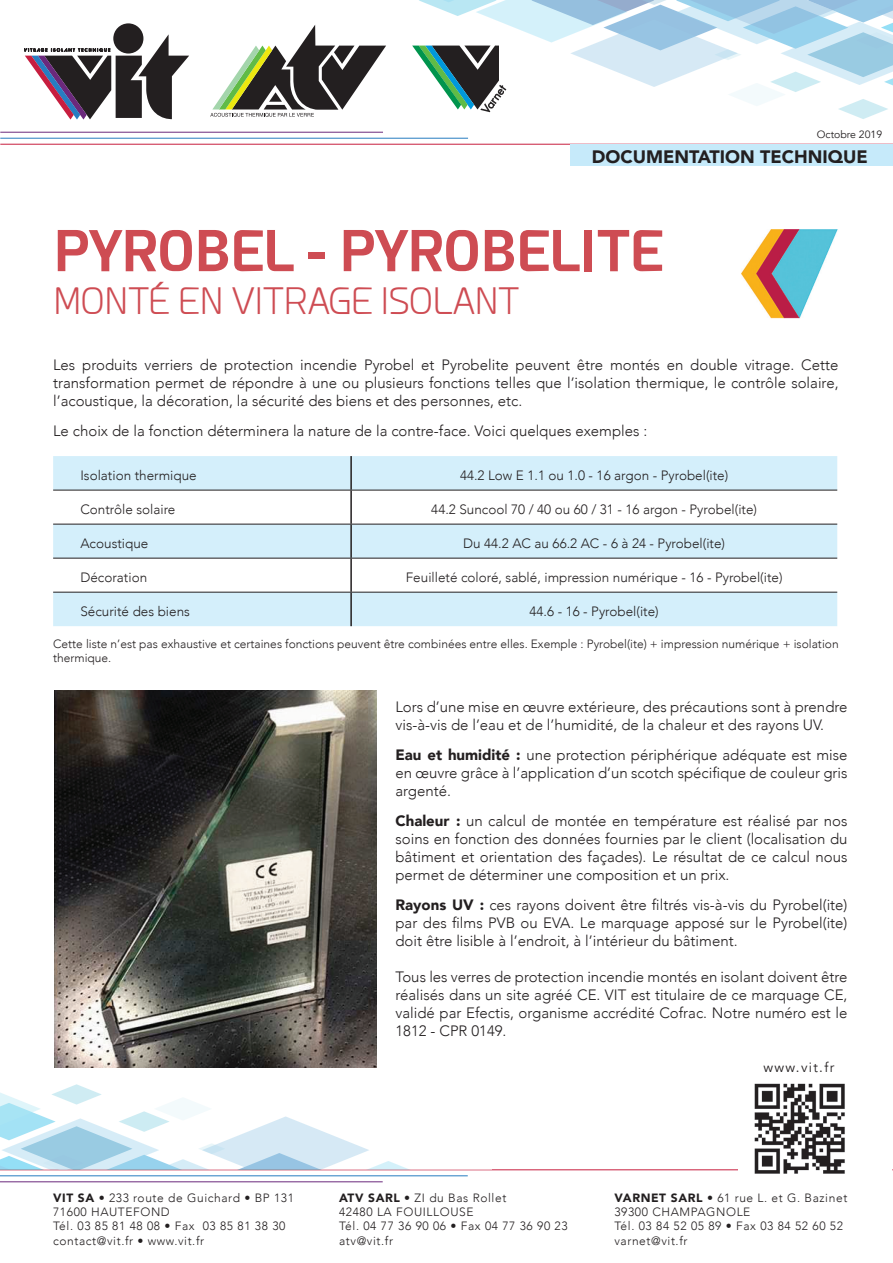
<style>
.page{position:relative;width:893px;height:1263px;background:#fff}
.page>*{position:absolute;margin:0;border:0;box-sizing:border-box;transform-origin:0 0}
.t1{font:700 55.5px "Esphimere";color:#ce4c53}
.t2{font:300 36px "Esphimere";color:#ce4c53}
.t3{font:900 18px "Avenir";color:#231f20}
.t4{font:300 15px/18px "Avenir";color:#231f20;text-align:justify}
.t5{font:300 13.5px "Avenir";color:#231f20}
.t6{font:13.5px "Avenir";letter-spacing:.1em;color:#231f20}
.t7{font:300 12px/14.4px "Avenir";letter-spacing:.05em;color:#231f20}
.t8{font:300 12px/14.4px "Avenir";color:#231f20}
.t9{font:10.5px "Avenir";color:#231f20}
.s1{font-weight:900}
</style>
<div class="page">
<svg style="left:210px;top:0;width:682px;height:119px"></svg>
<div style="left:113px;top:23px;width:30px;height:31px;background:#231f20;border-radius:50%"></div>
<svg style="left:24px;top:34px;width:165px;height:86px"></svg>
<hr style="left:0;top:144px;width:893px;height:1px;background:#c71e3f">
<hr style="left:0;top:132px;width:383px;height:1px;background:#6b297c">
<hr style="left:0;top:138px;width:468px;height:1px;background:#277dc1">
<hr style="left:0;top:1169px;width:893px;height:1px;background:#c71e3f">
<hr style="left:0;top:1181px;width:383px;height:1px;background:#6b297c">
<hr style="left:0;top:1175px;width:468px;height:1px;background:#277dc1">
<svg style="left:0;top:1084px;width:408px;height:85px"></svg>
<div style="left:739px;top:1048px;width:153px;height:137px;background:#fff"></div>
<img style="left:754px;top:1083px;width:91px;height:91px">
<div style="left:571px;top:145px;width:322px;height:21px;background:#c6eafa"></div>
<div style="left:53px;top:456px;width:784px;height:102px;background:#d4effb"></div>
<svg style="left:53px;top:491px;width:784px;height:33px"></svg>
<div style="left:53px;top:593px;width:784px;height:33px;background:#d4effb"></div>
<hr style="left:350px;top:456px;width:2px;height:34px;background:#231f20">
<hr style="left:350px;top:490px;width:2px;height:34px;background:#231f20">
<hr style="left:350px;top:524px;width:2px;height:34px;background:#231f20">
<hr style="left:350px;top:558px;width:2px;height:34px;background:#231f20">
<hr style="left:350px;top:592px;width:2px;height:34px;background:#231f20">
<hr style="left:53px;top:490px;width:298px;height:1px;background:#231f20">
<hr style="left:351px;top:490px;width:486px;height:1px;background:#231f20">
<hr style="left:53px;top:524px;width:298px;height:1px;background:#231f20">
<hr style="left:351px;top:524px;width:486px;height:1px;background:#231f20">
<hr style="left:53px;top:558px;width:298px;height:1px;background:#231f20">
<hr style="left:351px;top:558px;width:486px;height:1px;background:#231f20">
<hr style="left:53px;top:592px;width:298px;height:1px;background:#231f20">
<hr style="left:351px;top:592px;width:486px;height:1px;background:#231f20">
<img style="left:54px;top:690px;width:323px;height:378px">
<img style="left:741px;top:229px;width:97px;height:89px">
<p class="t9" style="left:817px;top:128px;width:67px">Octobre 2019</p>
<p class="t3" style="left:592px;top:141px;width:277px">DOCUMENTATION TECHNIQUE</p>
<h1 class="t1" style="left:54px;top:217px;width:322px">PYROBEL - PYROB</h1>
<h1 class="t1" style="left:516px;top:217px;width:144px">ELITE</h1>
<h2 class="t2" style="left:54px;top:281px;width:467px">MONTÉ EN VITRAGE ISOLANT</h2>
<p class="t4" style="left:53px;top:356px;width:787px">Les produits verriers de protection incendie Pyrobel et Pyrobelite peuvent être montés en double vitrage. Cette transformation permet de répondre à une ou plusieurs fonctions telles que l’isolation thermique, le contrôle solaire, l’acoustique, la décoration, la sécurité des biens et des personnes, etc.</p>
<p class="t4" style="left:53px;top:422px;width:596px">Le choix de la fonction déterminera la nature de la contre-face. Voici quelques exemples :</p>
<p class="t5" style="left:80px;top:467px;width:118px">Isolation thermique</p>
<p class="t5" style="left:460px;top:467px;width:270px">44.2 Low E 1.1 ou 1.0 - 16 argon - Pyrobel(ite)</p>
<p class="t5" style="left:80px;top:501px;width:97px">Contrôle solaire</p>
<p class="t5" style="left:431px;top:501px;width:327px">44.2 Suncool 70 / 40 ou 60 / 31 - 16 argon - Pyrobel(ite)</p>
<p class="t5" style="left:80px;top:535px;width:70px">Acoustique</p>
<p class="t5" style="left:463px;top:535px;width:263px">Du 44.2 AC au 66.2 AC - 6 à 24 - Pyrobel(ite)</p>
<p class="t5" style="left:80px;top:569px;width:68px">Décoration</p>
<p class="t5" style="left:406px;top:569px;width:378px">Feuilleté coloré, sablé, impression numérique - 16 - Pyrobel(ite)</p>
<p class="t5" style="left:80px;top:603px;width:111px">Sécurité des biens</p>
<p class="t5" style="left:530px;top:603px;width:131px">44.6 - 16 - Pyrobel(ite)</p>
<p class="t8" style="left:53px;top:637px;width:787px">Cette liste n’est pas exhaustive et certaines fonctions peuvent être combinées entre elles. Exemple : Pyrobel(ite) + impression numérique + isolation thermique.</p>
<p class="t4" style="left:395px;top:698px;width:454px">Lors d’une mise en œuvre extérieure, des précautions sont à prendre vis-à-vis de l’eau et de l’humidité, de la chaleur et des rayons UV.</p>
<p class="t4" style="left:395px;top:746px;width:454px"><span class="s1">Eau et humidité :</span> une protection périphérique adéquate est mise en œuvre grâce à l’application d’un scotch spécifique de couleur gris argenté.</p>
<p class="t4" style="left:395px;top:812px;width:454px"><span class="s1">Chaleur :</span> un calcul de montée en température est réalisé par nos soins en fonction des données fournies par le client (localisation du bâtiment et orientation des façades). Le résultat de ce calcul nous permet de déterminer une composition et un prix.</p>
<p class="t4" style="left:395px;top:896px;width:454px"><span class="s1">Rayons UV :</span> ces rayons doivent être filtrés vis-à-vis du Pyrobel(ite) par des films PVB ou EVA. Le marquage apposé sur le Pyrobel(ite) doit être lisible à l’endroit, à l’intérieur du bâtiment.</p>
<p class="t4" style="left:395px;top:968px;width:454px">Tous les verres de protection incendie montés en isolant doivent être réalisés dans un site agréé CE. VIT est titulaire de ce marquage CE, validé par Efectis, organisme accrédité Cofrac. Notre numéro est le 1812 - CPR 0149.</p>
<p class="t6" style="left:763px;top:1059px;width:72px">www.vit.fr</p>
<p class="t7" style="left:53px;top:1190px;width:242px"><span class="s1">VIT SA</span> • 233 route de Guichard • BP 131<br>71600 Hautefond<br>Tél. 03 85 81 48 08 • Fax 03 85 81 38 30 contact@vit.fr • www.vit.fr</p>
<p class="t7" style="left:339px;top:1190px;width:230px"><span class="s1">ATV SARL</span> • ZI du Bas Rollet<br>42480 La Fouillouse<br>Tél. 04 77 36 90 06 • Fax 04 77 36 90 23 atv@vit.fr</p>
<p class="t7" style="left:614px;top:1190px;width:234px"><span class="s1">VARNET SARL</span> • 61 rue L. et G. Bazinet<br>39300 CHAMPAGNOLE<br>Tél. 03 84 52 05 89 • Fax 03 84 52 60 52 varnet@vit.fr</p>
</div>
